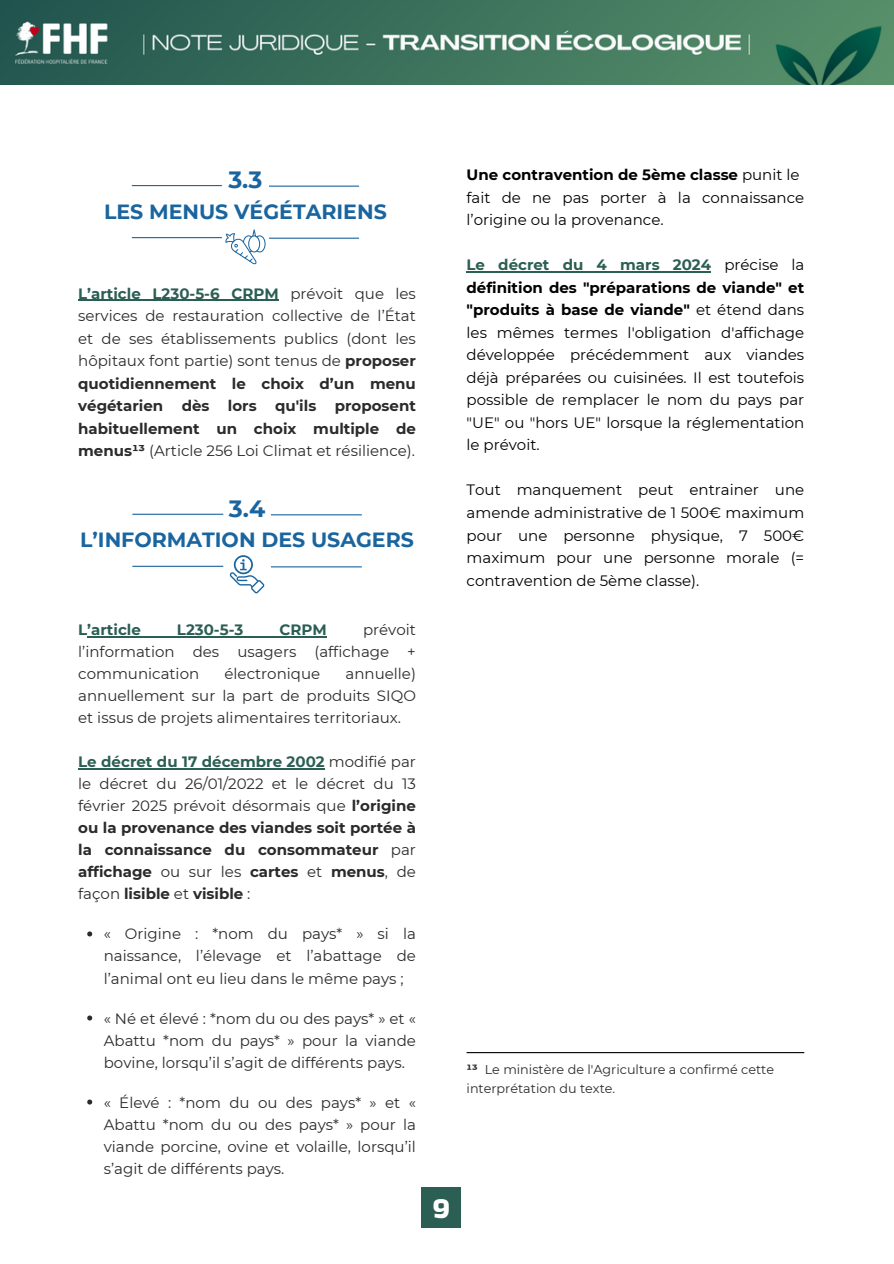
<style>
.page{position:relative;width:894px;height:1264px;background:#fff}
.page>*{position:absolute;margin:0;border:0;box-sizing:border-box;transform-origin:0 0}
.t1{font:700 27.6px "Thicker";color:#fff}
.t2{font:700 23.55px "Montserrat";color:#1a659f}
.t3{font:700 20.55px "Montserrat";color:#1a659f}
.t4{font:15px/22px "Montserrat";color:#2b2b2b;text-align:justify}
.t5{font:15px/22.5px "Montserrat";color:#000;text-align:justify}
.t6{font:700 15px/22px "Montserrat";color:#2b2b2b;text-align:justify}
.t7{font:700 15px "Montserrat";color:#2b5f53}
.t8{font:12.75px "Montserrat";color:#2b2b2b}
.s1{font-weight:700;color:#2b5f53}
.s2{font-weight:700}
.s3{color:#2b5f53}
.s4{font-weight:400}
</style>
<div class="page">
<hr style="left:466px;top:1052px;width:338px;height:1px;background:#000">
<img style="left:0;top:1px;width:893px;height:84px">
<hr style="left:132px;top:185px;width:90px;height:1px;background:#1a659f">
<hr style="left:269px;top:185px;width:90px;height:2px;background:#1a659f">
<hr style="left:132px;top:237px;width:90px;height:1px;background:#1a659f">
<hr style="left:269px;top:238px;width:90px;height:1px;background:#1a659f">
<svg style="left:225px;top:229px;width:40px;height:35px"></svg>
<hr style="left:132px;top:513px;width:91px;height:2px;background:#1a659f">
<hr style="left:271px;top:514px;width:91px;height:1px;background:#1a659f">
<hr style="left:132px;top:565px;width:91px;height:2px;background:#1a659f">
<hr style="left:271px;top:566px;width:91px;height:1px;background:#1a659f">
<svg style="left:230px;top:555px;width:34px;height:38px"></svg>
<div style="left:421px;top:1187px;width:40px;height:40px;background:#2b5f53"></div>
<hr style="left:78px;top:300px;width:200px;height:1px;background:#2b5f53">
<hr style="left:87px;top:636px;width:240px;height:1px;background:#2b5f53">
<hr style="left:78px;top:768px;width:246px;height:1px;background:#2b5f53">
<svg style="left:87px;top:931px;width:5px;height:5px"></svg>
<svg style="left:87px;top:1015px;width:5px;height:5px"></svg>
<svg style="left:87px;top:1099px;width:5px;height:5px"></svg>
<hr style="left:466px;top:271px;width:245px;height:1px;background:#2b5f53">
<p class="t2" style="left:228px;top:165px;width:36px">3.3</p>
<p class="t3" style="left:104px;top:199px;width:284px">LES MENUS VÉGÉTARIENS</p>
<p class="t4" style="left:78px;top:282px;width:339px;line-height:22.5px"><span class="s1">L’article L230-5-6 CRPM</span> prévoit que les services de restauration collective de l’État et de ses établissements publics (dont les hôpitaux font partie) sont tenus de <span class="s2">proposer quotidiennement le choix d’un menu végétarien dès lors qu'ils proposent habituellement un choix multiple de menus¹³</span> (Article 256 Loi Climat et résilience).</p>
<p class="t2" style="left:229px;top:494px;width:38px">3.4</p>
<p class="t3" style="left:80px;top:527px;width:335px">L’INFORMATION DES USAGERS</p>
<p class="t7" style="left:78px;top:620px;width:64px">L’article</p>
<p class="t7" style="left:177px;top:620px;width:68px">L230-5-3</p>
<p class="t7" style="left:279px;top:620px;width:49px">CRPM</p>
<p class="t4" style="left:78px;top:619px;width:339px;text-indent:285px">prévoit l’information des usagers (affichage + communication</p>
<p class="t4" style="left:78px;top:663px;width:339px;text-indent:267px">annuelle) annuellement sur la part de produits SIQO et issus de projets alimentaires territoriaux.</p>
<h2 class="t6" style="left:78px;top:751px;width:339px"><span class="s3">Le décret du 17 décembre 2002</span> <span class="s4">modifié par le décret du 26/01/2022 et le décret du 13 février 2025 prévoit désormais que</span> l’origine ou la provenance des viandes soit portée à la connaissance du consommateur <span class="s4">par </span>affichage <span class="s4">ou sur les</span> cartes <span class="s4">et</span> menus<span class="s4">, de façon</span> lisible <span class="s4">et</span> visible <span class="s4">:</span></h2>
<h1 class="t4" style="left:104px;top:923px;width:313px">« Origine : *nom du pays* » si la naissance, l’élevage et l’abattage de l’animal ont eu lieu dans le même pays ;</h1>
<p class="t4" style="left:104px;top:1007px;width:313px">« Né et élevé : *nom du ou des pays* » et « Abattu *nom du pays* » pour la viande bovine, lorsqu’il s’agit de différents pays.</p>
<p class="t4" style="left:104px;top:1091px;width:313px">« Élevé : *nom du ou des pays* » et « Abattu *nom du ou des pays* » pour la viande porcine, ovine et volaille, lorsqu’il s’agit de différents pays.</p>
<p class="t4" style="left:224px;top:663px;width:97px">électronique</p>
<p class="t5" style="left:466px;top:164px;width:339px;text-align:left"><span class="s2">Une contravention de 5ème classe</span> punit le fait de ne pas porter à la connaissance l’origine ou la provenance.</p>
<p class="t5" style="left:466px;top:254px;width:339px"><span class="s1">Le décret du 4 mars 2024</span> précise la <span class="s2">définition des "préparations de viande" et "produits à base de viande"</span> et étend dans les mêmes termes l'obligation d'affichage développée précédemment aux viandes déjà préparées ou cuisinées. Il est toutefois possible de remplacer le nom du pays par "UE" ou "hors UE" lorsque la réglementation le prévoit.</p>
<p class="t5" style="left:466px;top:479px;width:339px">Tout manquement peut entrainer une amende administrative de 1 500€ maximum pour une personne physique, 7 500€ maximum pour une personne morale (= contravention de 5ème classe).</p>
<p class="t8" style="left:466px;top:1061px;width:309px"><span class="s2">¹³</span> Le ministère de l'Agriculture a confirmé cette</p>
<h1 class="t8" style="left:466px;top:1080px;width:150px">interprétation du texte.</h1>
<p class="t1" style="left:433px;top:1193px;width:19px">9</p>
</div>
